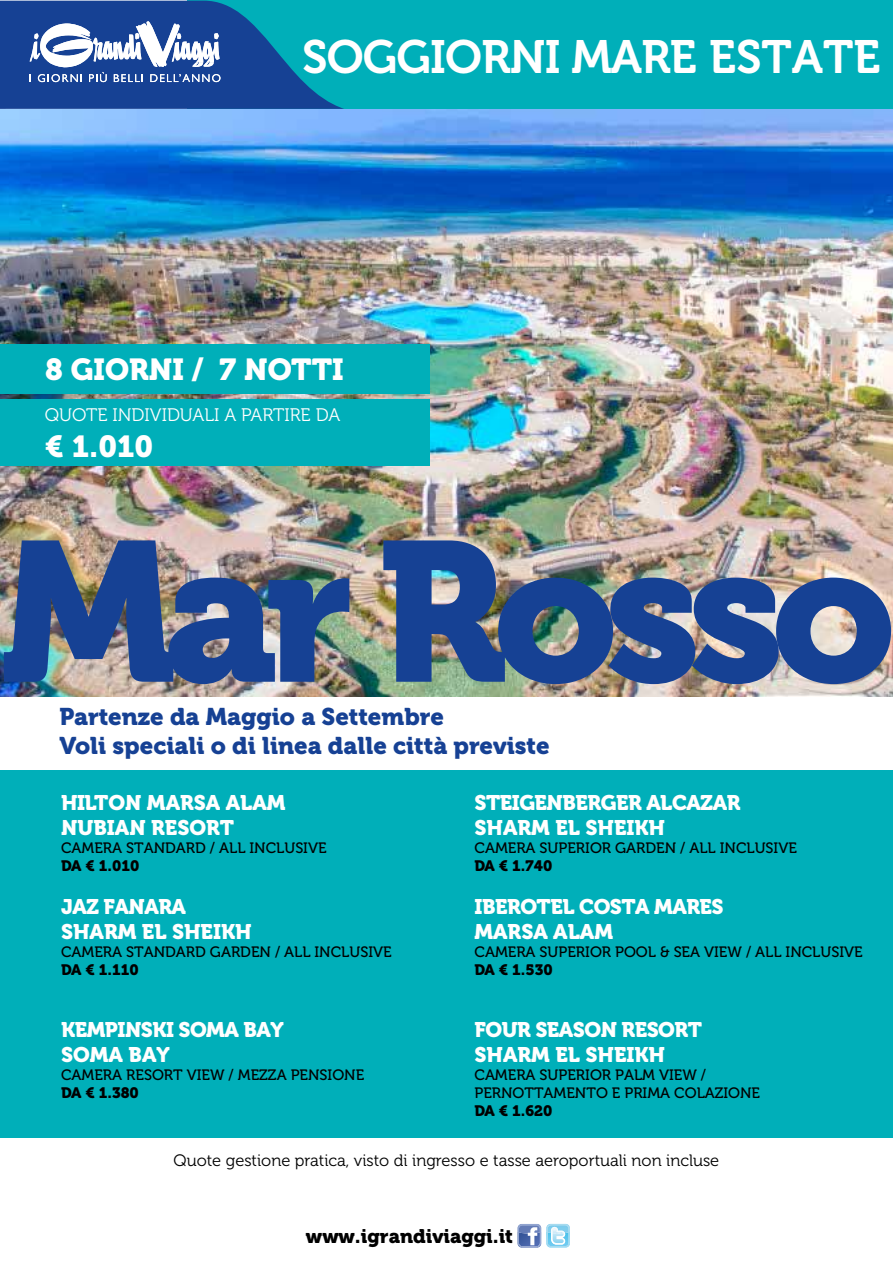
<style>
.page{position:relative;width:893px;height:1263px;background:#fff}
.page>*{position:absolute;margin:0;border:0;box-sizing:border-box;transform-origin:0 0}
.t1{font:197.55px "Museo 900";letter-spacing:-.07em;color:#164194}
.t2{font:46.5px "Museo 700";letter-spacing:-.02em;color:#fff}
.t3{font:30.15px "Museo 900";color:#fff}
.t4{font:24px/28.8px "Museo 900";color:#164194}
.t5{font:21px/25.2px "Museo 900";letter-spacing:-.025em;color:#fff}
.t6{font:21px/25.2px "Museo 900";color:#fff}
.t7{font:19.5px "Museo 900";color:#000}
.t8{font:18.15px "Museo 300";color:#fff}
.t9{font:16.5px "Museo 300";color:#000}
.t10{font:15px/18px "Museo 500";color:#000}
.t11{font:15px "Museo 900";color:#000}
</style>
<div class="page">
<div style="left:187px;top:0;width:706px;height:120px;background:#00afb9"></div>
<img style="left:0;top:110px;width:893px;height:586px">
<svg style="left:0;top:1px;width:344px;height:108px"></svg>
<svg style="left:518px;top:1224px;width:52px;height:23px"></svg>
<div style="left:0;top:771px;width:893px;height:367px;background:#00afb9"></div>
<div style="left:0;top:344px;width:429px;height:50px;background:#00afb9"></div>
<div style="left:0;top:399px;width:429px;height:66px;background:#00afb9"></div>
<h2 class="t2" style="left:302px;top:31px;width:580px">SOGGIORNI MARE ESTATE</h2>
<h3 class="t3" style="left:45px;top:352px;width:300px">8 GIORNI / 7 NOTTI</h3>
<p class="t8" style="left:45px;top:405px;width:297px">QUOTE INDIVIDUALI A PARTIRE DA</p>
<h3 class="t3" style="left:45px;top:429px;width:110px">€ 1.010</h3>
<h1 class="t1" style="left:1px;top:500px;width:897px">Mar Rosso</h1>
<h3 class="t4" style="left:60px;top:703px;width:492px">Partenze da Maggio a Settembre<br>Voli speciali o di linea dalle città previste</h3>
<h3 class="t6" style="left:61px;top:790px;width:226px">HILTON MARSA ALAM<br>NUBIAN RESORT</h3>
<p class="t10" style="left:61px;top:839px;width:267px">CAMERA STANDARD / ALL INCLUSIVE</p>
<p class="t11" style="left:61px;top:857px;width:80px">DA € 1.010</p>
<h3 class="t6" style="left:61px;top:894px;width:192px">JAZ FANARA<br>SHARM EL SHEIKH</h3>
<p class="t10" style="left:61px;top:943px;width:332px">CAMERA STANDARD GARDEN / ALL INCLUSIVE</p>
<p class="t11" style="left:61px;top:962px;width:79px">DA € 1.110</p>
<h3 class="t5" style="left:474px;top:790px;width:267px">STEIGENBERGER ALCAZAR<br>SHARM EL SHEIKH</h3>
<p class="t10" style="left:474px;top:839px;width:324px">CAMERA SUPERIOR GARDEN / ALL INCLUSIVE</p>
<p class="t11" style="left:474px;top:857px;width:79px">DA € 1.740</p>
<h3 class="t5" style="left:474px;top:894px;width:251px">IBEROTEL COSTA MARES<br>MARSA ALAM</h3>
<p class="t10" style="left:474px;top:943px;width:390px">CAMERA SUPERIOR POOL &amp; SEA VIEW / ALL INCLUSIVE</p>
<p class="t11" style="left:474px;top:962px;width:80px">DA € 1.530</p>
<h3 class="t5" style="left:61px;top:1017px;width:224px">KEMPINSKI SOMA BAY<br>SOMA BAY</h3>
<p class="t10" style="left:61px;top:1066px;width:305px">CAMERA RESORT VIEW / MEZZA PENSIONE</p>
<p class="t11" style="left:61px;top:1084px;width:79px">DA € 1.380</p>
<h3 class="t5" style="left:474px;top:1017px;width:229px">FOUR SEASON RESORT<br>SHARM EL SHEIKH</h3>
<p class="t10" style="left:474px;top:1066px;width:287px">CAMERA SUPERIOR PALM VIEW /<br>PERNOTTAMENTO E PRIMA COLAZIONE</p>
<p class="t11" style="left:474px;top:1102px;width:79px">DA € 1.620</p>
<p class="t9" style="left:174px;top:1151px;width:547px">Quote gestione pratica, visto di ingresso e tasse aeroportuali non incluse</p>
<h3 class="t7" style="left:306px;top:1225px;width:209px">www.igrandiviaggi.it</h3>
</div>
